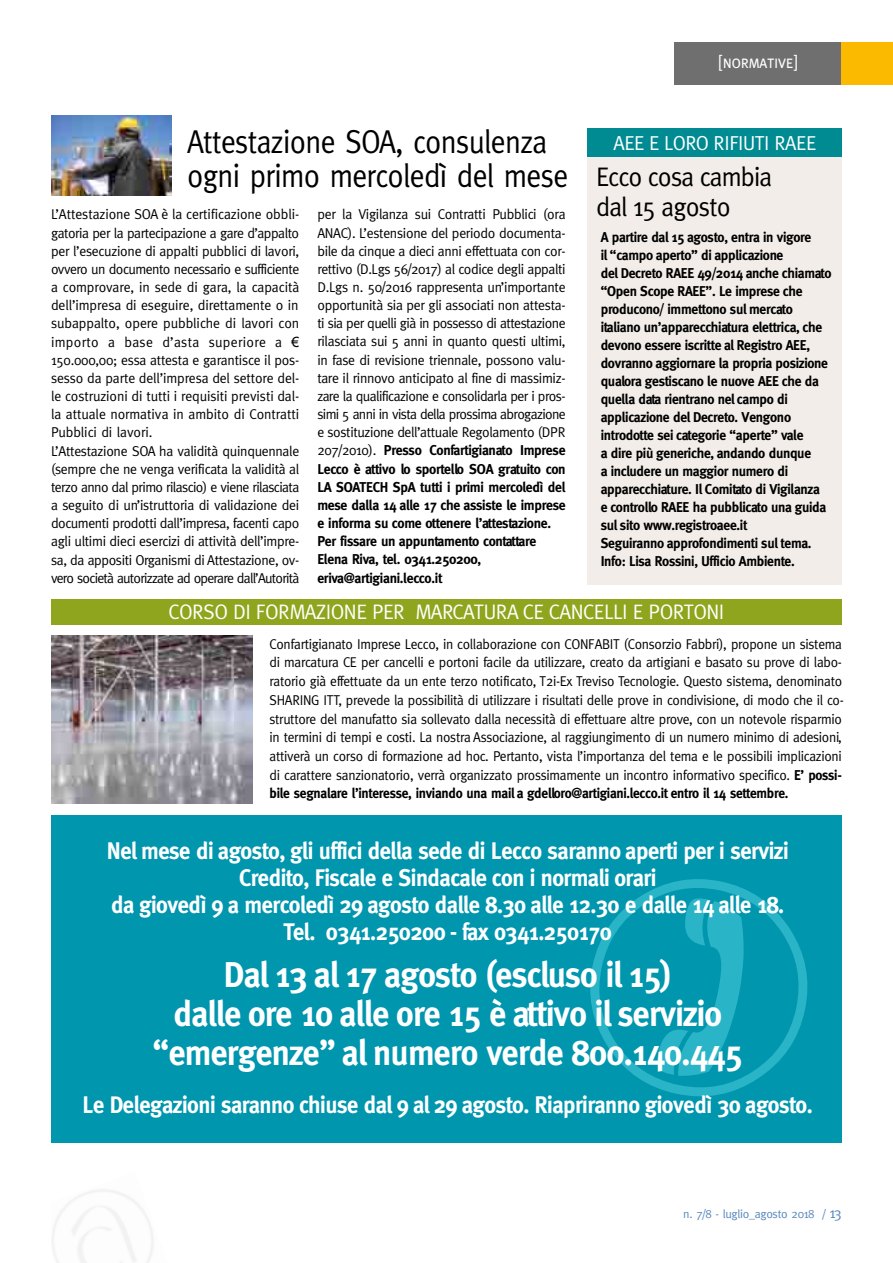
<style>
.page{position:relative;width:893px;height:1263px;background:#fff}
.page>*{position:absolute;margin:0;border:0;box-sizing:border-box;transform-origin:0 0}
.t1{font:700 36px/39px "Meta";letter-spacing:-.02em;color:#fff;text-align:center;scale:.94 1}
.t2{font:33px/34.5px "Meta";letter-spacing:-.02em;color:#000;scale:.9 1}
.t3{font:27px/30px "Meta";letter-spacing:-.03em;color:#000;scale:.94 1}
.t4{font:700 24px/27px "Meta";letter-spacing:-.02em;color:#fff;text-align:center;scale:.94 1}
.t5{font:21px "Meta";letter-spacing:-.02em;color:#fff}
.t6{font:20.25px "Meta";letter-spacing:-.02em;color:#fff}
.t7{font:18px "Meta Caps";letter-spacing:-.035em;color:#fff}
.t8{font:14.25px/18.1px "Meta";letter-spacing:-.02em;color:#000}
.t9{font:14.25px/18.8px "Meta";letter-spacing:-.02em;color:#000;scale:.95 1}
.t10{font:700 14.25px/18px "Meta";letter-spacing:-.02em;color:#000;scale:.96 1}
.t11{font:12px "Meta";letter-spacing:-.025em;color:#5988bd}
.s1{font-family:"Arial"}
.s2{font-weight:700}
.s3{font-size:15px}
</style>
<div class="page">
<div style="left:674px;top:43px;width:168px;height:42px;background:#706f6f"></div>
<div style="left:842px;top:43px;width:51px;height:42px;background:#fbba00"></div>
<div style="left:51px;top:815px;width:791px;height:328px;background:#0096ae"></div>
<div style="left:587px;top:132px;width:255px;height:452px;background:#f2ede8"></div>
<div style="left:588px;top:128px;width:254px;height:29px;background:#008b92"></div>
<div style="left:51px;top:599px;width:791px;height:26px;background:#8fa51d"></div>
<img style="left:51px;top:635px;width:201px;height:168px">
<img style="left:51px;top:115px;width:120px;height:81px">
<p class="t7" style="left:719px;top:52px;width:80px">[normative]</p>
<h2 class="t2" style="left:187px;top:124px;width:425px">Attestazione SOA, consulenza ogni primo mercoledì del mese</h2>
<p class="t8" style="left:51px;top:205px;width:250px">L’Attestazione SOA è la certificazione obbli&shy;gatoria per la partecipazione a gare d’appalto per l’esecuzione di appalti pubblici di lavori, ovvero un documento necessario e sufficiente a comprovare, in sede di gara, la capacità dell’impresa di eseguire, direttamente o in subappalto, opere pubbliche di lavori con importo a base d’asta superiore a <span class="s1">€ </span>150.000,00; essa attesta e garantisce il pos&shy;sesso da parte dell’impresa del settore del&shy;le costruzioni di tutti i requisiti previsti dal&shy;la attuale normativa in ambito di Contratti Pubblici di lavori.<br>L’Attestazione SOA ha validità quinquennale (sempre che ne venga verificata la validità al terzo anno dal primo rilascio) e viene rilasciata a seguito di un’istruttoria di validazione dei documenti prodotti dall’impresa, facenti capo agli ultimi dieci esercizi di attività dell’impre&shy;sa, da appositi Organismi di Attestazione, ov&shy;vero società autorizzate ad operare dall’Autorità</p>
<p class="t8" style="left:317px;top:205px;width:250px">per la Vigilanza sui Contratti Pubblici (ora ANAC). L’estensione del periodo documenta&shy;bile da cinque a dieci anni effettuata con cor&shy;rettivo (D.Lgs 56/2017) al codice degli appalti D.Lgs n. 50/2016 rappresenta un’importante opportunità sia per gli associati non attesta&shy;ti sia per quelli già in possesso di attestazione rilasciata sui 5 anni in quanto questi ultimi, in fase di revisione triennale, possono valu&shy;tare il rinnovo anticipato al fine di massimiz&shy;zare la qualificazione e consolidarla per i pros&shy;simi 5 anni in vista della prossima abrogazione e sostituzione dell’attuale Regolamento (DPR 207/2010). <span class="s2">Presso Confartigianato Imprese Lecco è attivo lo sportello SOA gratuito con LA SOATECH SpA tutti i primi mercoledì del mese dalla 14 alle 17 che assiste le imprese e informa su come ottenere l’attestazione.<br>Per fissare un appuntamento contattare Elena Riva, tel. 0341.250200, eriva@artigiani.lecco.it</span></p>
<h3 class="t6" style="left:613px;top:131px;width:204px">AEE E LORO RIFIUTI RAEE</h3>
<h3 class="t3" style="left:596px;top:161px;width:189px">Ecco cosa cambia dal 15 agosto</h3>
<p class="t10" style="left:601px;top:228px;width:242px">A partire dal 15 agosto, entra in vigore<br>il “campo aperto” di applicazione<br>del Decreto RAEE 49/2014 anche chiamato “Open Scope RAEE”. Le imprese che producono/ immettono sul mercato italiano un’apparecchiatura elettrica, che devono essere iscritte al Registro AEE, dovranno aggiornare la propria posizione qualora gestiscano le nuove AEE che da quella data rientrano nel campo di applicazione del Decreto. Vengono introdotte sei categorie “aperte” vale<br>a dire più generiche, andando dunque<br>a includere un maggior numero di apparecchiature. Il Comitato di Vigilanza<br>e controllo RAEE ha pubblicato una guida sul sito www.registroaee.it<br>Seguiranno approfondimenti sul tema.<br>Info: Lisa Rossini, Ufficio Ambiente.</p>
<h3 class="t5" style="left:169px;top:600px;width:557px">CORSO DI FORMAZIONE PER MARCATURA CE CANCELLI E PORTONI</h3>
<p class="t9" style="left:269px;top:634px;width:606px">Confartigianato Imprese Lecco, in collaborazione con CONFABIT (Consorzio Fabbri), propone un sistema di marcatura CE per cancelli e portoni facile da utilizzare, creato da artigiani e basato su prove di labo&shy;ratorio già effettuate da un ente terzo notificato, T2i-Ex Treviso Tecnologie. Questo sistema, denominato SHARING ITT, prevede la possibilità di utilizzare i risultati delle prove in condivisione, di modo che il co&shy;struttore del manufatto sia sollevato dalla necessità di effettuare altre prove, con un notevole risparmio in termini di tempi e costi. La nostra Associazione, al raggiungimento di un numero minimo di adesioni, attiverà un corso di formazione ad hoc. Pertanto, vista l’importanza del tema e le possibili implicazioni di carattere sanzionatorio, verrà organizzato prossimamente un incontro informativo specifico. <span class="s2">E’ possi&shy;bile segnalare l’interesse, inviando una mail a gdelloro@artigiani.lecco.it entro il 14 settembre.</span></p>
<h3 class="t4" style="left:107px;top:837px;width:727px">Nel mese di agosto, gli uffici della sede di Lecco saranno aperti per i servizi Credito, Fiscale e Sindacale con i normali orari<br>da giovedì 9 a mercoledì 29 agosto dalle 8.30 alle 12.30 e dalle 14 alle 18.<br>Tel. 0341.250200 - fax 0341.250170</h3>
<h1 class="t1" style="left:153px;top:955px;width:629px">Dal 13 al 17 agosto (escluso il 15)<br>dalle ore 10 alle ore 15 è attivo il servizio “emergenze” al numero verde 800.140.445</h1>
<h3 class="t4" style="left:83px;top:1091px;width:778px">Le Delegazioni saranno chiuse dal 9 al 29 agosto. Riapriranno giovedì 30 agosto.</h3>
<p class="t11" style="left:683px;top:1206px;width:160px">n. 7/8 - luglio_agosto 2018 / <span class="s3">13</span></p>
</div>
